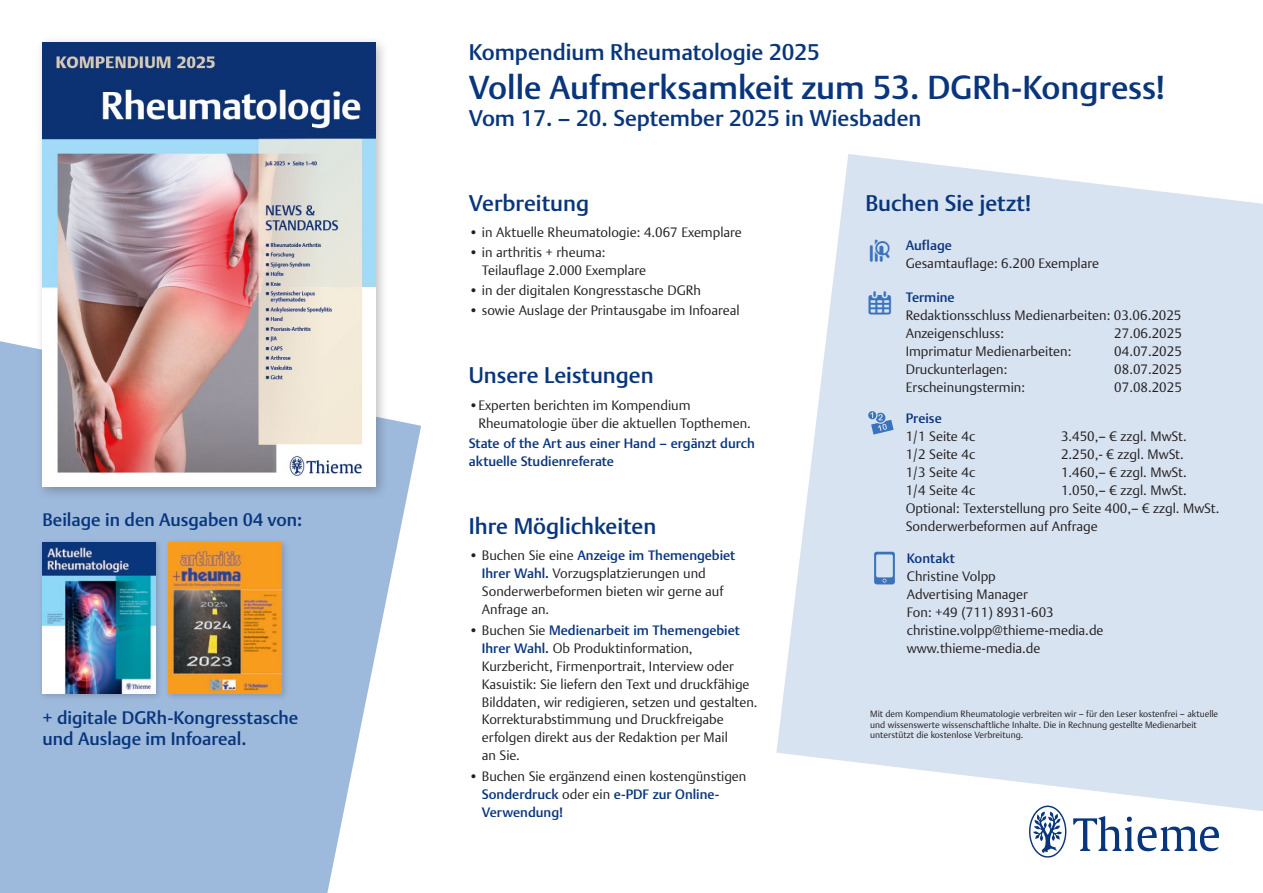
<style>
.page{position:relative;width:1263px;height:893px;background:#fff}
.page>*{position:absolute;margin:0;border:0;box-sizing:border-box;transform-origin:0 0}
.t1{font:500 33px "Thieme Argo 2011";color:#08357c}
.t2{font:500 22.5px "Thieme Argo 2011";color:#08357c}
.t3{font:500 18px/21.6px "Thieme Argo 2011";color:#08357c}
.t4{font:300 13.5px/18px "Thieme Argo 2011";color:#231f20}
.t5{font:500 13.5px/18px "Thieme Argo 2011";color:#08357c}
.t6{font:300 9px/10.5px "Thieme Argo 2011";color:#231f20}
.s1{font-weight:500;color:#08357c}
</style>
<div class="page">
<svg style="left:0;top:341px;width:421px;height:552px;fill:#9db9dc"></svg>
<svg style="left:776px;top:154px;width:487px;height:657px;background:#dde6f2"></svg>
<svg style="left:868px;top:411px;width:26px;height:24px"></svg>
<img style="left:1022px;top:802px;width:205px;height:56px">
<div style="left:35px;top:35px;width:354px;height:465px;background:#231f20;opacity:.3"></div>
<img style="left:42px;top:43px;width:333px;height:444px">
<img style="left:868px;top:551px;width:33px;height:34px">
<div style="left:38px;top:538px;width:125px;height:163px;background:#231f20;opacity:.2"></div>
<img style="left:42px;top:542px;width:114px;height:151px">
<div style="left:164px;top:538px;width:125px;height:163px;background:#231f20;opacity:.2"></div>
<img style="left:168px;top:542px;width:113px;height:151px">
<svg style="left:870px;top:239px;width:19px;height:23px"></svg>
<svg style="left:868px;top:291px;width:23px;height:23px"></svg>
<h2 class="t2" style="left:469px;top:37px;width:352px">Kompendium Rheumatologie 2025</h2>
<h1 class="t1" style="left:469px;top:65px;width:698px">Volle Aufmerksamkeit zum 53. DGRh-Kongress!</h1>
<h2 class="t2" style="left:469px;top:103px;width:454px">Vom 17. – 20. September 2025 in Wiesbaden</h2>
<h2 class="t2" style="left:469px;top:188px;width:122px">Verbreitung</h2>
<p class="t4" style="left:469px;top:223px;width:275px">• in Aktuelle Rheumatologie: 4.067 Exemplare</p>
<p class="t4" style="left:482px;top:243px;width:166px;text-indent:-13px">• in arthritis + rheuma:<br>Teilauflage 2.000 Exemplare</p>
<p class="t4" style="left:469px;top:281px;width:234px">• in der digitalen Kongresstasche DGRh</p>
<p class="t4" style="left:469px;top:301px;width:272px">• sowie Auslage der Printausgabe im Infoareal</p>
<h2 class="t2" style="left:865px;top:188px;width:168px">Buchen Sie jetzt!</h2>
<p class="t5" style="left:906px;top:236px;width:48px">Auflage</p>
<p class="t4" style="left:906px;top:254px;width:195px">Gesamtauflage: 6.200 Exemplare</p>
<p class="t5" style="left:906px;top:288px;width:50px">Termine</p>
<p class="t4" style="left:906px;top:306px;width:277px">Redaktionsschluss Medienarbeiten: 03.06.2025<br>Anzeigenschluss:</p>
<p class="t4" style="left:1114px;top:324px;width:69px">27.06.2025</p>
<p class="t4" style="left:906px;top:342px;width:167px">Imprimatur Medienarbeiten:</p>
<p class="t4" style="left:1114px;top:342px;width:69px">04.07.2025</p>
<p class="t4" style="left:906px;top:360px;width:103px">Druckunterlagen:</p>
<p class="t4" style="left:1114px;top:360px;width:69px">08.07.2025</p>
<p class="t4" style="left:906px;top:378px;width:121px">Erscheinungstermin:</p>
<p class="t4" style="left:1114px;top:378px;width:69px">07.08.2025</p>
<h2 class="t2" style="left:469px;top:360px;width:186px">Unsere Leistungen</h2>
<p class="t4" style="left:478px;top:396px;width:274px;text-indent:-10px">•Experten berichten im Kompendium<br>Rheumatologie über die aktuellen Topthemen.</p>
<p class="t5" style="left:469px;top:434px;width:288px">State of the Art aus einer Hand – ergänzt durch aktuelle Studienreferate</p>
<p class="t5" style="left:906px;top:409px;width:38px">Preise</p>
<p class="t4" style="left:906px;top:427px;width:71px">1/1 Seite 4c</p>
<p class="t4" style="left:1061px;top:427px;width:127px">3.450,– € zzgl. MwSt.</p>
<p class="t4" style="left:906px;top:445px;width:71px">1/2 Seite 4c</p>
<p class="t4" style="left:1061px;top:445px;width:124px">2.250,- € zzgl. MwSt.</p>
<p class="t4" style="left:906px;top:463px;width:71px">1/3 Seite 4c</p>
<p class="t4" style="left:1061px;top:463px;width:127px">1.460,– € zzgl. MwSt.</p>
<p class="t4" style="left:906px;top:481px;width:71px">1/4 Seite 4c</p>
<p class="t4" style="left:906px;top:481px;width:315px;text-indent:155px">1.050,– € zzgl. MwSt.<br>Optional: Texterstellung pro Seite 400,– € zzgl. MwSt.<br>Sonderwerbeformen auf Anfrage</p>
<h3 class="t3" style="left:43px;top:508px;width:261px">Beilage in den Ausgaben 04 von:</h3>
<h2 class="t2" style="left:469px;top:511px;width:189px">Ihre Möglichkeiten</h2>
<p class="t4" style="left:482px;top:546px;width:255px;text-indent:-13px">• Buchen Sie eine <span class="s1">Anzeige im Themengebiet Ihrer Wahl.</span> Vorzugsplatzierungen und Sonderwerbeformen bieten wir gerne auf Anfrage an.</p>
<p class="t4" style="left:482px;top:620px;width:277px;text-indent:-13px">• Buchen Sie <span class="s1">Medienarbeit im Themengebiet Ihrer Wahl.</span> Ob Produktinformation, Kurzbericht, Firmenportrait, Interview oder Kasuistik: Sie liefern den Text und druckfähige Bilddaten, wir redigieren, setzen und gestalten.<br>Korrekturabstimmung und Druckfreigabe erfolgen direkt aus der Redaktion per Mail<br>an Sie.</p>
<p class="t4" style="left:482px;top:766px;width:266px;text-indent:-13px">• Buchen Sie ergänzend einen kostengünstigen<br><span class="s1">Sonderdruck</span> oder ein <span class="s1">e-PDF zur Online-<br>Verwendung!</span></p>
<p class="t5" style="left:907px;top:549px;width:50px">Kontakt</p>
<p class="t4" style="left:907px;top:567px;width:198px">Christine Volpp<br>Advertising Manager<br>Fon: +49 (711) 8931-603 christine.volpp@thieme-media.de www.thieme-media.de</p>
<h3 class="t3" style="left:43px;top:706px;width:257px">+ digitale DGRh-Kongresstasche und Auslage im Infoareal.</h3>
<p class="t6" style="left:870px;top:709px;width:349px">Mit dem Kompendium Rheumatologie verbreiten wir – für den Leser kostenfrei – aktuelle und wissenswerte wissenschaftliche Inhalte. Die in Rechnung gestellte Medienarbeit unterstützt die kostenlose Verbreitung.</p>
</div>
